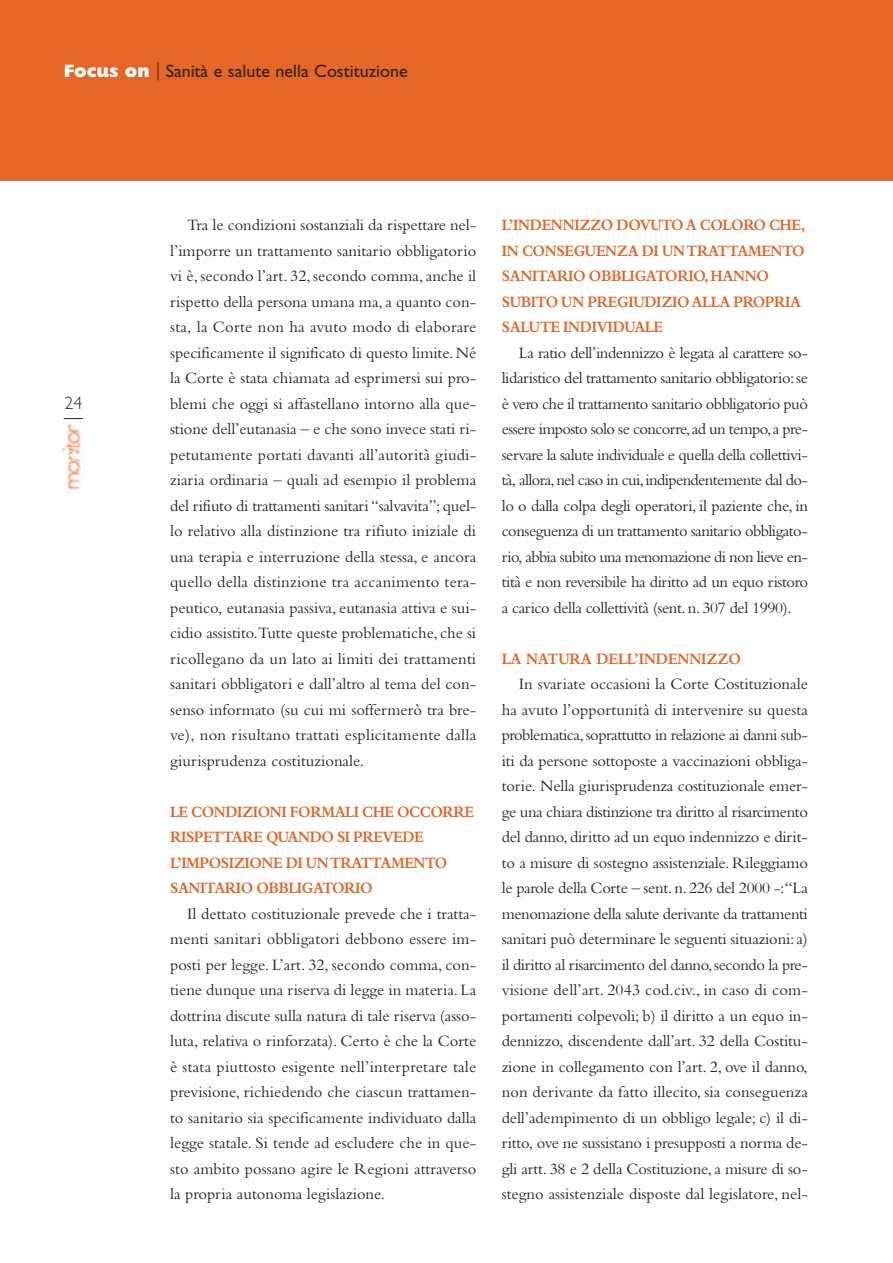
<style>
.page{position:relative;width:893px;height:1263px;background:#fff}
.page>*{position:absolute;margin:0;border:0;box-sizing:border-box;transform-origin:0 0}
.t1{font:18px "Gill Sans";color:#272627}
.t2{font:300 18px "Gill Sans";color:#272627}
.t3{font:16.5px/25.5px "Bembo";color:#272627;text-align:justify}
.t4{font:700 16.5px/25.5px "Bembo";letter-spacing:-.025em;color:#e56626;scale:.9 1}
.s1{font-weight:800;color:#fff}
.s2{font-weight:300}
</style>
<div class="page">
<div style="left:0;top:0;width:893px;height:181px;background:#e56626"></div>
<hr style="left:0;top:180px;width:893px;height:1px;background:#939393">
<img style="left:64px;top:423px;width:17px;height:67px">
<img style="left:59px;top:447px;width:18px;height:18px;border-radius:50%">
<svg style="left:64px;top:418px;width:19px;height:1px"></svg>
<p class="t1" style="left:64px;top:64px;width:345px"><span class="s1">Focus on</span> <span class="s2">|</span> Sanità e salute nella Costituzione</p>
<p class="t2" style="left:65px;top:396px;width:19px">24</p>
<p class="t3" style="left:170px;top:214px;width:308px;text-indent:17px">Tra le condizioni sostanziali da rispettare nel&shy;l’imporre un trattamento sanitario obbligatorio vi è, secondo l’art. 32, secondo comma,anche il rispetto della persona umana ma,a quanto con&shy;sta, la Corte non ha avuto modo di elaborare specificamente il significato di questo limite. Né la Corte è stata chiamata ad esprimersi sui pro&shy;blemi che oggi si affastellano intorno alla que&shy;stione dell’eutanasia – e che sono invece stati ri&shy;petutamente portati davanti all’autorità giudi&shy;ziaria ordinaria – quali ad esempio il problema del rifiuto di trattamenti sanitari “salvavita”; quel&shy;lo relativo alla distinzione tra rifiuto iniziale di una terapia e interruzione della stessa, e ancora quello della distinzione tra accanimento tera&shy;peutico, eutanasia passiva, eutanasia attiva e sui&shy;cidio assistito.Tutte queste problematiche, che si ricollegano da un lato ai limiti dei trattamenti sanitari obbligatori e dall’altro al tema del con&shy;senso informato (su cui mi soffermerò tra bre&shy;ve), non risultano trattati esplicitamente dalla giurisprudenza costituzionale.</p>
<p class="t4" style="left:170px;top:800px;width:339px">LE CONDIZIONI FORMALI CHE OCCORRE<br>RISPETTARE QUANDO SI PREVEDE<br>L’IMPOSIZIONE DI UNTRATTAMENTO<br>SANITARIO OBBLIGATORIO</p>
<p class="t3" style="left:170px;top:902px;width:308px;text-indent:17px">Il dettato costituzionale prevede che i tratta&shy;menti sanitari obbligatori debbono essere im&shy;posti per legge. L’art. 32, secondo comma, con&shy;tiene dunque una riserva di legge in materia. La dottrina discute sulla natura di tale riserva (asso&shy;luta, relativa o rinforzata). Certo è che la Corte è stata piuttosto esigente nell’interpretare tale previsione, richiedendo che ciascun trattamen&shy;to sanitario sia specificamente individuato dalla legge statale. Si tende ad escludere che in que&shy;sto ambito possano agire le Regioni attraverso la propria autonoma legislazione.</p>
<p class="t4" style="left:502px;top:214px;width:339px">L’INDENNIZZO DOVUTOA COLORO CHE,<br>IN CONSEGUENZA DI UNTRATTAMENTO<br>SANITARIO OBBLIGATORIO,HANNO<br>SUBITO UN PREGIUDIZIOALLA PROPRIA<br>SALUTE INDIVIDUALE</p>
<p class="t3" style="left:502px;top:341px;width:308px;text-indent:17px">La ratio dell’indennizzo è legata al carattere so&shy;lidaristico del trattamento sanitario obbligatorio:se è vero che il trattamento sanitario obbligatorio può essere imposto solo se concorre,ad un tempo,a pre&shy;servare la salute individuale e quella della collettivi&shy;tà, allora,nel caso in cui,indipendentemente dal do&shy;lo o dalla colpa degli operatori, il paziente che, in conseguenza di un trattamento sanitario obbligato&shy;rio, abbia subito una menomazione di non lieve en&shy;tità e non reversibile ha diritto ad un equo ristoro a carico della collettività (sent.n. 307 del 1990).</p>
<p class="t4" style="left:502px;top:647px;width:267px">LA NATURA DELL’INDENNIZZO</p>
<p class="t3" style="left:502px;top:673px;width:308px;text-indent:17px">In svariate occasioni la Corte Costituzionale ha avuto l’opportunità di intervenire su questa problematica,soprattutto in relazione ai danni sub&shy;iti da persone sottoposte a vaccinazioni obbliga&shy;torie. Nella giurisprudenza costituzionale emer&shy;ge una chiara distinzione tra diritto al risarcimento del danno, diritto ad un equo indennizzo e dirit&shy;to a misure di sostegno assistenziale. Rileggiamo le parole della Corte – sent.n. 226 del 2000 -:“La menomazione della salute derivante da trattamenti sanitari può determinare le seguenti situazioni:a) il diritto al risarcimento del danno,secondo la pre&shy;visione dell’art. 2043 cod.civ., in caso di com&shy;portamenti colpevoli; b) il diritto a un equo in&shy;dennizzo, discendente dall’art. 32 della Costitu&shy;zione in collegamento con l’art. 2, ove il danno, non derivante da fatto illecito, sia conseguenza dell’adempimento di un obbligo legale; c) il di&shy;ritto, ove ne sussistano i presupposti a norma de&shy;gli artt. 38 e 2 della Costituzione, a misure di so&shy;stegno assistenziale disposte dal legislatore, nel-</p>
</div>
